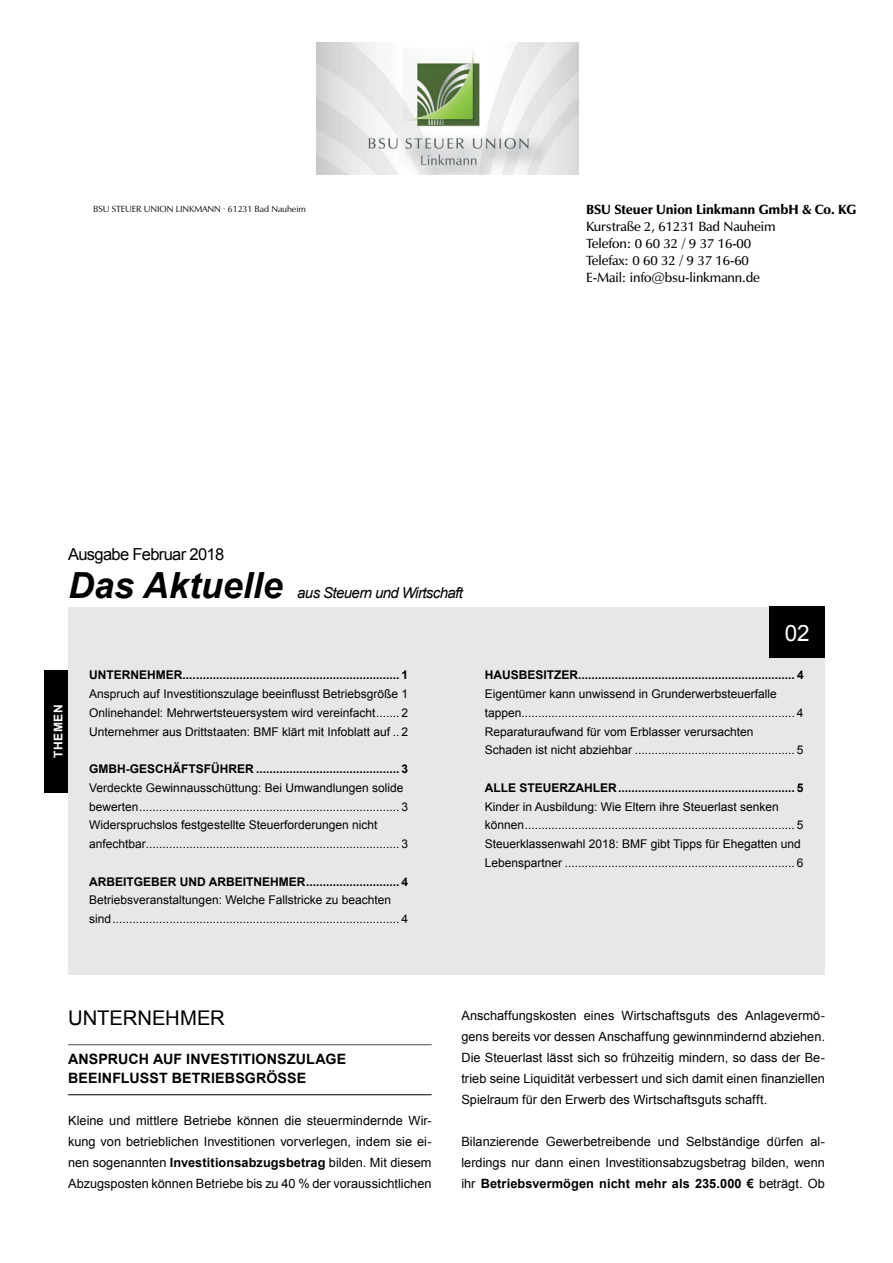
<style>
.page{position:relative;width:893px;height:1263px;background:#fff}
.page>*{position:absolute;margin:0;border:0;box-sizing:border-box;transform-origin:0 0}
.t1{font:italic 700 36px "Arial";color:#000}
.t2{font:22.5px "Arial";color:#fff}
.t3{font:20.25px "Arial";color:#000}
.t4{font:16.5px "Arial";letter-spacing:-.04em;color:#000}
.t5{font:italic 15px "Arial";letter-spacing:-.04em;color:#000}
.t6{font:700 14.25px/19.5px "Arial";letter-spacing:.01em;color:#000}
.t7{font:600 13.5px/16.8px "Zapf Humanist 601 BT";letter-spacing:-.01em;color:#000}
.t8{font:900 13.5px "Zapf Humanist 601 BT";letter-spacing:-.01em;color:#000}
.t9{font:12.75px/21px "Arial";color:#000;text-align:justify}
.t10{font:12px/18.8px "Arial";color:#000}
.t11{font:700 12px "Arial";color:#000}
.t12{font:700 12px "Arial";letter-spacing:.05em;color:#fff}
.t13{font:9px "Zapf Humanist 601 BT";letter-spacing:-.01em;color:#000}
.s1{font-weight:700}
</style>
<div class="page">
<img style="left:316px;top:43px;width:262px;height:131px">
<div style="left:68px;top:607px;width:757px;height:367px;background:#e6e7e8"></div>
<hr style="left:68px;top:1044px;width:364px;height:1px;background:#4d4d4f">
<hr style="left:68px;top:1094px;width:364px;height:1px;background:#000">
<div style="left:770px;top:607px;width:55px;height:51px;background:#000"></div>
<div style="left:45px;top:670px;width:23px;height:122px;background:#000"></div>
<p class="t13" style="left:93px;top:204px;width:214px">BSU STEUER UNION LINKMANN · 61231 Bad Nauheim</p>
<p class="t8" style="left:586px;top:201px;width:271px">BSU Steuer Union Linkmann GmbH &amp; Co. KG</p>
<p class="t7" style="left:586px;top:218px;width:191px">Kurstraße 2, 61231 Bad Nauheim<br>Telefon: 0 60 32 / 9 37 16-00<br>Telefax: 0 60 32 / 9 37 16-60<br>E-Mail: info@bsu-linkmann.de</p>
<h3 class="t4" style="left:68px;top:544px;width:158px">Ausgabe Februar 2018</h3>
<h1 class="t1" style="left:68px;top:561px;width:216px">Das Aktuelle</h1>
<p class="t5" style="left:297px;top:583px;width:167px">aus Steuern und Wirtschaft</p>
<p class="t12" style="left:50px;top:758px;width:55px;rotate:-90deg">THEMEN</p>
<p class="t11" style="left:89px;top:667px;width:320px">UNTERNEHMER................................................................. 1</p>
<p class="t10" style="left:89px;top:685px;width:320px;text-align:justify">Anspruch auf Investitionszulage beeinflusst Betriebsgröße 1<br>Onlinehandel: Mehrwertsteuersystem wird vereinfacht....... 2<br>Unternehmer aus Drittstaaten: BMF klärt mit Infoblatt auf .. 2</p>
<p class="t11" style="left:89px;top:761px;width:320px">GMBH-GESCHÄFTSFÜHRER ........................................... 3</p>
<p class="t10" style="left:89px;top:778px;width:320px">Verdeckte Gewinnausschüttung: Bei Umwandlungen solide bewerten.............................................................................. 3<br>Widerspruchslos festgestellte Steuerforderungen nicht anfechtbar............................................................................ 3</p>
<p class="t11" style="left:89px;top:873px;width:320px">ARBEITGEBER UND ARBEITNEHMER............................ 4</p>
<p class="t10" style="left:89px;top:891px;width:320px">Betriebsveranstaltungen: Welche Fallstricke zu beachten sind...................................................................................... 4</p>
<h2 class="t2" style="left:785px;top:618px;width:27px">02</h2>
<p class="t11" style="left:485px;top:667px;width:320px">HAUSBESITZER................................................................. 4</p>
<p class="t10" style="left:485px;top:685px;width:320px">Eigentümer kann unwissend in Grunderwerbsteuerfalle tappen.................................................................................. 4<br>Reparaturaufwand für vom Erblasser verursachten Schaden ist nicht abziehbar ................................................ 5</p>
<p class="t11" style="left:485px;top:780px;width:320px">ALLE STEUERZAHLER..................................................... 5</p>
<p class="t10" style="left:485px;top:797px;width:320px">Kinder in Ausbildung: Wie Eltern ihre Steuerlast senken können................................................................................. 5<br>Steuerklassenwahl 2018: BMF gibt Tipps für Ehegatten und Lebenspartner ..................................................................... 6</p>
<h3 class="t3" style="left:68px;top:1005px;width:158px">UNTERNEHMER</h3>
<p class="t6" style="left:68px;top:1049px;width:280px">ANSPRUCH AUF INVESTITIONSZULAGE<br>BEEINFLUSST BETRIEBSGRÖSSE</p>
<p class="t9" style="left:68px;top:1110px;width:365px">Kleine und mittlere Betriebe können die steuermindernde Wir&shy;kung von betrieblichen Investitionen vorverlegen, indem sie ei&shy;nen sogenannten <span class="s1">Investitionsabzugsbetrag</span> bilden. Mit diesem Abzugsposten können Betriebe bis zu 40 % der voraussichtlichen</p>
<p class="t9" style="left:461px;top:1005px;width:365px">Anschaffungskosten eines Wirtschaftsguts des Anlagevermö&shy;gens bereits vor dessen Anschaffung gewinnmindernd abziehen.<br>Die Steuerlast lässt sich so frühzeitig mindern, so dass der Be&shy;trieb seine Liquidität verbessert und sich damit einen finanziellen Spielraum für den Erwerb des Wirtschaftsguts schafft.</p>
<p class="t9" style="left:461px;top:1131px;width:365px">Bilanzierende Gewerbetreibende und Selbständige dürfen al&shy;lerdings nur dann einen Investitionsabzugsbetrag bilden, wenn ihr <span class="s1">Betriebsvermögen nicht mehr als 235.000 €</span> beträgt. Ob</p>
</div>
